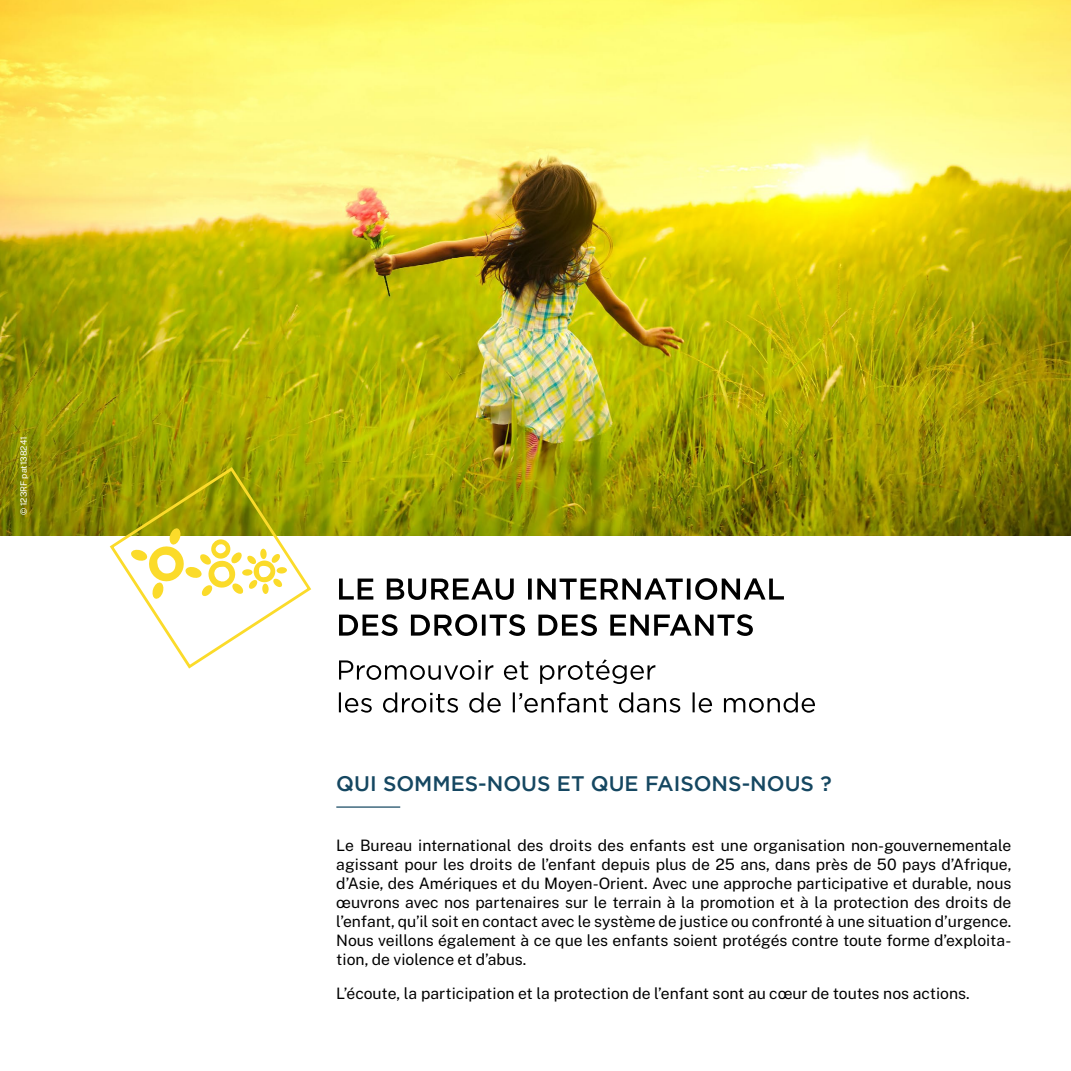
<style>
.page{position:relative;width:1071px;height:1071px;background:#fff}
.page>*{position:absolute;margin:0;border:0;box-sizing:border-box;transform-origin:0 0}
.t1{font:500 21px "Gotham";color:#154761}
.t2{font:15.75px/18.9px "Public Sans";color:#000;text-align:justify}
.t3{font:8.75px "Public Sans";color:#fff}
</style>
<div class="page">
<img style="left:0;top:0;width:1071px;height:536px">
<svg style="left:108px;top:465px;width:205px;height:204px"></svg>
<svg style="left:339px;top:692px;width:476px;height:21px"></svg>
<svg style="left:339px;top:659px;width:316px;height:25px"></svg>
<svg style="left:339px;top:614px;width:414px;height:22px"></svg>
<svg style="left:339px;top:578px;width:445px;height:22px"></svg>
<hr style="left:336px;top:806px;width:64px;height:2px;background:#154761">
<p class="t3" style="left:17px;top:515px;width:80px;rotate:-90deg">© 123RF pat138241</p>
<h1 class="t1" style="left:336px;top:771px;width:497px">QUI SOMMES-NOUS ET QUE FAISONS-NOUS ?</h1>
<p class="t2" style="left:336px;top:835px;width:677px">Le Bureau international des droits des enfants est une organisation non-gouvernementale agissant pour les droits de l’enfant depuis plus de 25 ans, dans près de 50 pays d’Afrique, d’Asie, des Amériques et du Moyen-Orient. Avec une approche participative et durable, nous œuvrons avec nos partenaires sur le terrain à la promotion et à la protection des droits de l’enfant, qu’il soit en contact avec le système de justice ou confronté à une situation d’urgence.<br>Nous veillons également à ce que les enfants soient protégés contre toute forme d’exploita&shy;tion, de violence et d’abus.</p>
<p class="t2" style="left:336px;top:983px;width:635px">L’écoute, la participation et la protection de l’enfant sont au cœur de toutes nos actions.</p>
</div>
